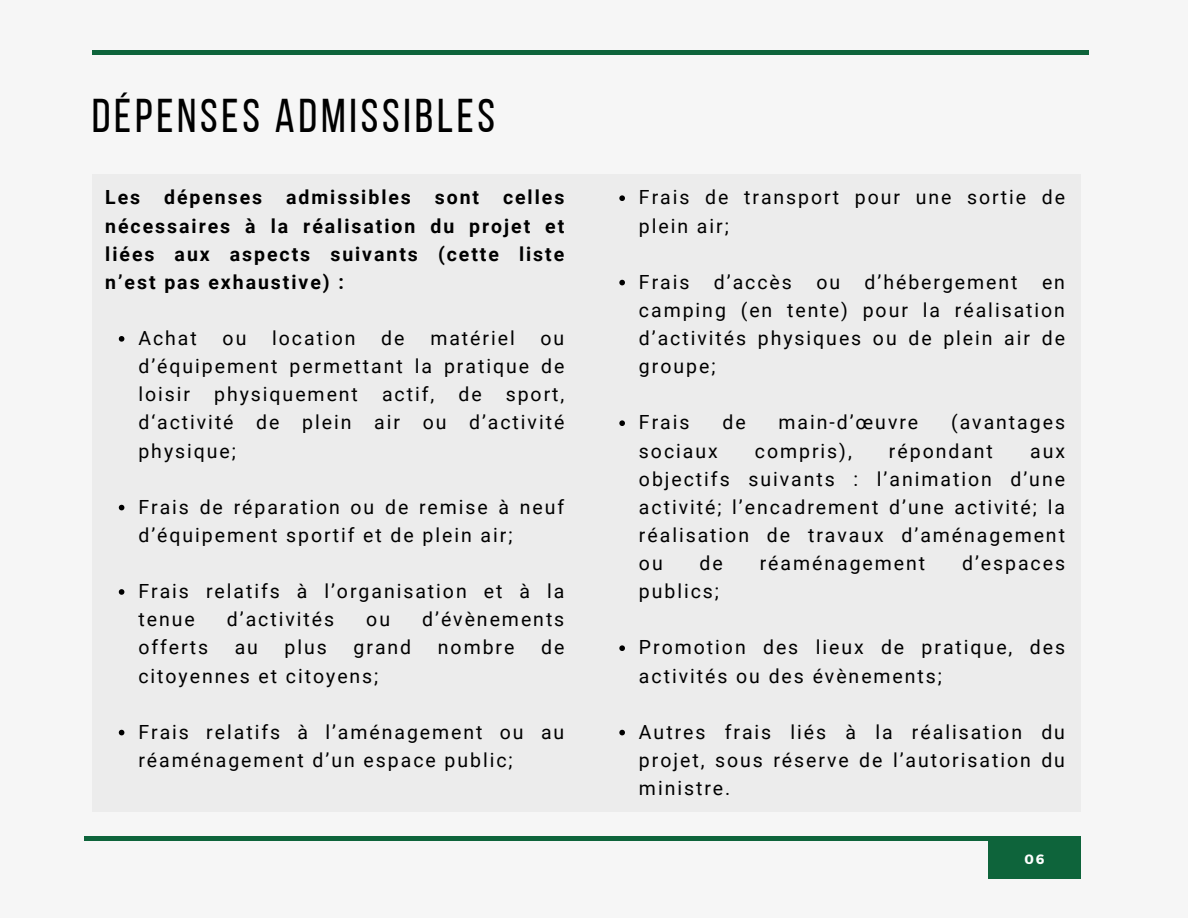
<style>
.page{position:relative;width:1188px;height:918px;background:#f6f6f6}
.page>*{position:absolute;margin:0;border:0;box-sizing:border-box;transform-origin:0 0}
.t1{font:47.25px "Bebas Neue";letter-spacing:.08em;color:#000}
.t2{font:19.5px/28.2px "Roboto";letter-spacing:.1em;color:#000}
.t3{font:700 19.5px/28.2px "Roboto";letter-spacing:.1em;color:#000;text-align:justify}
.t4{font:700 13.5px "Montserrat";color:#fff}
</style>
<div class="page">
<div style="left:92px;top:175px;width:988px;height:637px;background:#ececec"></div>
<svg style="left:119px;top:336px;width:5px;height:6px"></svg>
<svg style="left:119px;top:505px;width:5px;height:5px"></svg>
<svg style="left:119px;top:589px;width:5px;height:6px"></svg>
<svg style="left:119px;top:730px;width:5px;height:5px"></svg>
<div style="left:92px;top:50px;width:997px;height:5px;background:#0e643b"></div>
<div style="left:988px;top:841px;width:92px;height:37px;background:#0e643b"></div>
<div style="left:84px;top:836px;width:996px;height:5px;background:#0e643b"></div>
<svg style="left:619px;top:195px;width:6px;height:6px"></svg>
<svg style="left:619px;top:280px;width:6px;height:5px"></svg>
<svg style="left:619px;top:420px;width:6px;height:6px"></svg>
<svg style="left:619px;top:645px;width:6px;height:6px"></svg>
<svg style="left:619px;top:730px;width:6px;height:5px"></svg>
<p class="t1" style="left:92px;top:96px;width:405px">DÉPENSES ADMISSIBLES</p>
<h1 class="t3" style="left:105px;top:184px;width:461px">Les dépenses admissibles sont celles nécessaires à la réalisation du projet et liées aux aspects suivants (cette liste n’est pas exhaustive) :</h1>
<h2 class="t2" style="left:138px;top:324px;width:60px">Achat</h2>
<h2 class="t2" style="left:223px;top:324px;width:25px">ou</h2>
<h2 class="t2" style="left:272px;top:324px;width:85px">location</h2>
<h2 class="t2" style="left:381px;top:324px;width:25px">de</h2>
<h2 class="t2" style="left:430px;top:324px;width:86px">matériel</h2>
<h2 class="t2" style="left:138px;top:324px;width:427px;text-align:justify;text-indent:402px">ou d’équipement permettant la pratique de loisir physiquement actif, de sport, d‘activité de plein air ou d’activité physique;</h2>
<p class="t2" style="left:138px;top:493px;width:427px">Frais de réparation ou de remise à neuf d’équipement sportif et de plein air;</p>
<p class="t2" style="left:138px;top:577px;width:427px">Frais relatifs à l’organisation et à la tenue</p>
<p class="t2" style="left:227px;top:606px;width:109px">d’activités</p>
<p class="t2" style="left:366px;top:606px;width:25px">ou</p>
<p class="t2" style="left:422px;top:606px;width:144px">d’évènements</p>
<p class="t2" style="left:138px;top:634px;width:71px">offerts</p>
<p class="t2" style="left:235px;top:634px;width:25px">au</p>
<p class="t2" style="left:285px;top:634px;width:44px">plus</p>
<p class="t2" style="left:354px;top:634px;width:59px">grand</p>
<p class="t2" style="left:438px;top:634px;width:78px">nombre</p>
<p class="t2" style="left:541px;top:634px;width:25px">de</p>
<p class="t2" style="left:138px;top:662px;width:242px">citoyennes et citoyens;</p>
<p class="t2" style="left:138px;top:718px;width:427px">Frais relatifs à l’aménagement ou au réaménagement d’un espace public;</p>
<p class="t2" style="left:639px;top:184px;width:428px">Frais de transport pour une sortie de plein air;</p>
<p class="t2" style="left:639px;top:268px;width:52px">Frais</p>
<p class="t2" style="left:714px;top:268px;width:79px">d’accès</p>
<p class="t2" style="left:816px;top:268px;width:25px">ou</p>
<p class="t2" style="left:865px;top:268px;width:155px">d’hébergement</p>
<p class="t2" style="left:639px;top:268px;width:428px;text-align:justify;text-indent:403px">en camping (en tente) pour la réalisation d’activités physiques ou de plein air de groupe;</p>
<p class="t2" style="left:639px;top:409px;width:52px">Frais</p>
<p class="t2" style="left:722px;top:409px;width:25px">de</p>
<p class="t2" style="left:779px;top:409px;width:141px">main-d’œuvre</p>
<p class="t2" style="left:951px;top:409px;width:115px">(avantages</p>
<p class="t2" style="left:639px;top:437px;width:80px">sociaux</p>
<p class="t2" style="left:755px;top:437px;width:98px">compris),</p>
<p class="t2" style="left:889px;top:437px;width:106px">répondant</p>
<p class="t2" style="left:639px;top:437px;width:428px;text-align:justify;text-indent:391px">aux objectifs suivants : l’animation d’une activité; l’encadrement d’une activité; la réalisation de travaux d’aménagement ou</p>
<p class="t2" style="left:700px;top:549px;width:25px">de</p>
<p class="t2" style="left:760px;top:549px;width:167px">réaménagement</p>
<p class="t2" style="left:962px;top:549px;width:104px">d’espaces</p>
<p class="t2" style="left:639px;top:577px;width:82px">publics;</p>
<p class="t2" style="left:639px;top:634px;width:428px">Promotion des lieux de pratique, des activités ou des évènements;</p>
<p class="t2" style="left:639px;top:718px;width:428px;text-align:justify">Autres frais liés à la réalisation du projet, sous réserve de l’autorisation du ministre.</p>
<p class="t4" style="left:1024px;top:851px;width:21px">06</p>
</div>
